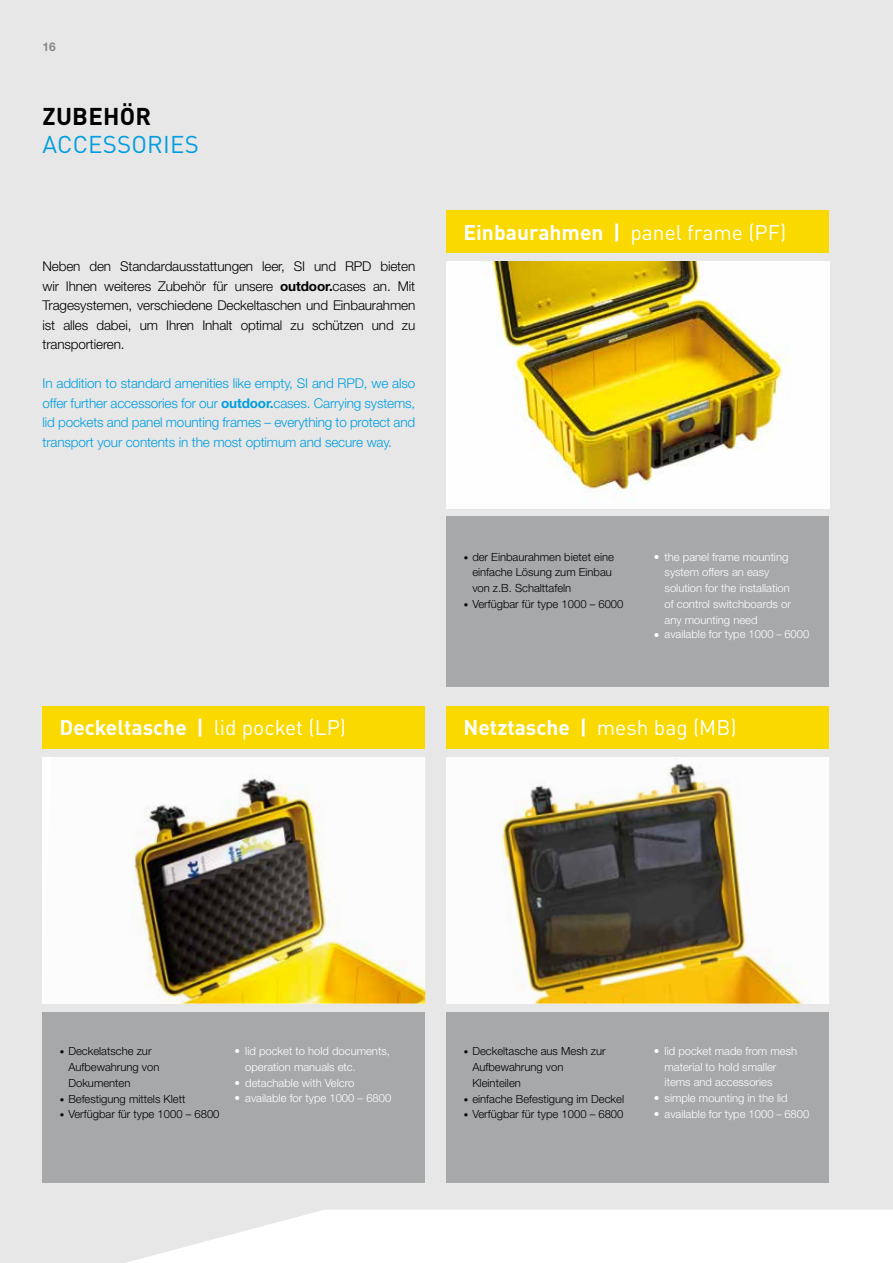
<style>
.page{position:relative;width:893px;height:1263px;background:#e7e7e8}
.page>*{position:absolute;margin:0;border:0;box-sizing:border-box;transform-origin:0 0}
.t1{font:24px "DINOT";letter-spacing:.01em;color:#009ee0}
.t2{font:700 24px "DINOT";letter-spacing:.01em;color:#000}
.t3{font:700 21px "DINOT";color:#fff}
.t4{font:21px "DINOT";color:#fff}
.t5{font:300 13.5px/19.5px "Helvetica Neue LT Std";letter-spacing:-.01em;color:#009ee0;text-align:justify}
.t6{font:300 13.5px/19.5px "Helvetica Neue LT Std";letter-spacing:-.01em;color:#000;text-align:justify}
.t7{font:700 12px "Helvetica Neue LT Std";color:#87888a}
.t8{font:300 11.25px/15.8px "Helvetica Neue LT Std";color:#fff}
.t9{font:300 11.25px/15.8px "Helvetica Neue LT Std";color:#000}
.s1{font-weight:700}
.s2{font-size:9px}
.s3{font-weight:400}
</style>
<div class="page">
<div style="left:43px;top:1012px;width:382px;height:170px;background:#a7a8aa"></div>
<div style="left:446px;top:517px;width:383px;height:170px;background:#a7a8aa"></div>
<div style="left:446px;top:1012px;width:383px;height:170px;background:#a7a8aa"></div>
<svg style="left:126px;top:1210px;width:767px;height:53px;background:#fbfbfc"></svg>
<div style="left:446px;top:210px;width:383px;height:43px;background:#f9d900"></div>
<div style="left:43px;top:706px;width:382px;height:42px;background:#f9d900"></div>
<div style="left:446px;top:706px;width:383px;height:42px;background:#f9d900"></div>
<img style="left:446px;top:757px;width:383px;height:246px">
<img style="left:446px;top:261px;width:383px;height:247px">
<img style="left:43px;top:757px;width:382px;height:246px">
<p class="t7" style="left:43px;top:39px;width:15px">16</p>
<h1 class="t2" style="left:43px;top:100px;width:110px">ZUBEHÖR</h1>
<h1 class="t1" style="left:43px;top:130px;width:158px">ACCESSORIES</h1>
<p class="t6" style="left:43px;top:256px;width:374px">Neben den Standardausstattungen leer, SI und RPD bieten wir Ihnen weiteres Zubehör für unsere <span class="s1">outdoor.</span>cases an. Mit Tragesystemen, verschiedene Deckeltaschen und Einbaurahmen ist alles dabei, um Ihren Inhalt optimal zu schützen und zu transportieren.</p>
<p class="t5" style="left:43px;top:373px;width:374px">In addition to standard amenities like empty, SI and RPD, we also offer further accessories for our <span class="s1">outdoor.</span>cases. Carrying systems, lid pockets and panel mounting frames – everything to protect and transport your contents in the most optimum and secure way.</p>
<h2 class="t4" style="left:463px;top:219px;width:324px"><span class="s1">Einbaurahmen |</span> panel frame (PF)</h2>
<p class="t9" style="left:472px;top:548px;width:143px;text-indent:-9px"><span class="s2">•</span> der Einbaurahmen bietet eine einfache Lösung zum Einbau von z.B. Schalttafeln</p>
<p class="t9" style="left:464px;top:596px;width:161px"><span class="s2">•</span> Verfügbar für type 1000 – 6000</p>
<p class="t8" style="left:665px;top:548px;width:128px;text-indent:-11px">• the panel frame mounting system offers an easy solution for the installation of control switchboards or any mounting need</p>
<p class="t8" style="left:654px;top:625px;width:157px">• available for type 1000 – 6000</p>
<h2 class="t3" style="left:60px;top:714px;width:288px">Deckeltasche | <span class="s3">lid pocket (LP)</span></h2>
<h2 class="t3" style="left:463px;top:714px;width:275px">Netztasche | <span class="s3">mesh bag (MB)</span></h2>
<p class="t9" style="left:68px;top:1043px;width:93px;text-indent:-9px"><span class="s2">•</span> Deckelatsche zur<br>Aufbewahrung von<br>Dokumenten</p>
<p class="t9" style="left:60px;top:1090px;width:127px"><span class="s2">•</span> Befestigung mittels Klett</p>
<p class="t9" style="left:60px;top:1106px;width:161px"><span class="s2">•</span> Verfügbar für type 1000 – 6800</p>
<p class="t8" style="left:245px;top:1043px;width:146px;text-indent:-11px">• lid pocket to hold documents, operation manuals etc.</p>
<p class="t8" style="left:234px;top:1074px;width:121px">• detachable with Velcro</p>
<p class="t8" style="left:234px;top:1090px;width:158px">• available for type 1000 – 6800</p>
<p class="t9" style="left:472px;top:1043px;width:135px;text-indent:-9px"><span class="s2">•</span> Deckeltasche aus Mesh zur<br>Aufbewahrung von<br>Kleinteilen</p>
<p class="t9" style="left:464px;top:1090px;width:162px"><span class="s2">•</span> einfache Befestigung im Deckel</p>
<p class="t9" style="left:464px;top:1106px;width:161px"><span class="s2">•</span> Verfügbar für type 1000 – 6800</p>
<p class="t8" style="left:665px;top:1043px;width:134px;text-indent:-11px">• lid pocket made from mesh material to hold smaller items and accessories</p>
<p class="t8" style="left:654px;top:1090px;width:135px">• simple mounting in the lid</p>
<p class="t8" style="left:654px;top:1106px;width:157px">• available for type 1000 – 6800</p>
</div>
